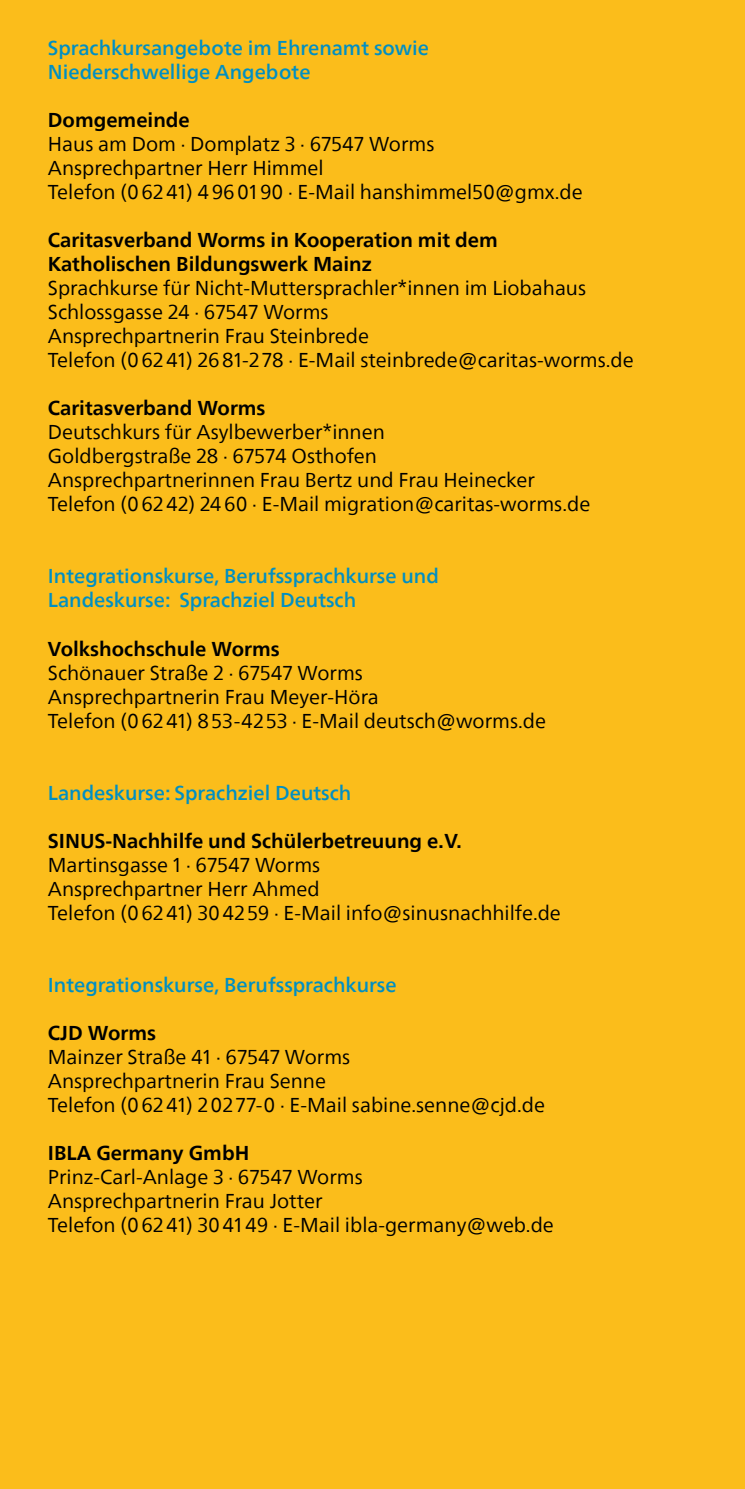
<style>
.page{position:relative;width:745px;height:1489px;background:#fff}
.page>*{position:absolute;margin:0;border:0;box-sizing:border-box;transform-origin:0 0}
.t1{font:20px/24px "Neue Frutiger World";color:#000}
.t2{font:500 20px/24px "Neue Frutiger World";color:#008fc3}
.t3{font:700 20px/24px "Neue Frutiger World";color:#000}
</style>
<div class="page">
<div style="left:0;top:0;width:744px;height:1488px;background:#fbbd1b"></div>
<p class="t2" style="left:48px;top:36px;width:382px">Sprachkursangebote im Ehrenamt sowie<br>Niederschwellige Angebote</p>
<p class="t3" style="left:48px;top:108px;width:143px">Domgemeinde</p>
<p class="t1" style="left:48px;top:132px;width:536px">Haus am Dom · Domplatz 3 · 67547 Worms<br>Ansprechpartner Herr Himmel<br>Telefon (06241) 4960190 · E-Mail hanshimmel50@gmx.de</p>
<p class="t3" style="left:48px;top:228px;width:451px">Caritasverband Worms in Kooperation mit dem<br>Katholischen Bildungswerk Mainz</p>
<p class="t1" style="left:48px;top:276px;width:587px">Sprachkurse für Nicht-Muttersprachler*innen im Liobahaus Schlossgasse 24 · 67547 Worms<br>Ansprechpartnerin Frau Steinbrede<br>Telefon (06241) 2681-278 · E-Mail steinbrede@caritas-worms.de</p>
<p class="t3" style="left:48px;top:396px;width:219px">Caritasverband Worms</p>
<p class="t1" style="left:48px;top:420px;width:543px">Deutschkurs für Asylbewerber*innen<br>Goldbergstraße 28 · 67574 Osthofen<br>Ansprechpartnerinnen Frau Bertz und Frau Heinecker Telefon (06242) 2460 · E-Mail migration@caritas-worms.de</p>
<p class="t2" style="left:48px;top:564px;width:392px">Integrationskurse, Berufssprachkurse und<br>Landeskurse: Sprachziel Deutsch</p>
<p class="t3" style="left:48px;top:636px;width:233px">Volkshochschule Worms</p>
<p class="t1" style="left:48px;top:660px;width:499px">Schönauer Straße 2 · 67547 Worms<br>Ansprechpartnerin Frau Meyer-Höra<br>Telefon (06241) 853-4253 · E-Mail deutsch@worms.de</p>
<p class="t2" style="left:48px;top:780px;width:305px">Landeskurse: Sprachziel Deutsch</p>
<p class="t3" style="left:48px;top:828px;width:415px">SINUS-Nachhilfe und Schülerbetreuung e.V.</p>
<p class="t1" style="left:48px;top:852px;width:514px">Martinsgasse 1 · 67547 Worms<br>Ansprechpartner Herr Ahmed<br>Telefon (06241) 304259 · E-Mail info@sinusnachhilfe.de</p>
<p class="t2" style="left:48px;top:972px;width:350px">Integrationskurse, Berufssprachkurse</p>
<p class="t3" style="left:48px;top:1020px;width:110px">CJD Worms</p>
<p class="t1" style="left:48px;top:1044px;width:498px">Mainzer Straße 41 · 67547 Worms<br>Ansprechpartnerin Frau Senne<br>Telefon (06241) 20277-0 · E-Mail sabine.senne@cjd.de</p>
<p class="t3" style="left:48px;top:1140px;width:203px">IBLA Germany GmbH</p>
<p class="t1" style="left:48px;top:1164px;width:507px">Prinz-Carl-Anlage 3 · 67547 Worms<br>Ansprechpartnerin Frau Jotter<br>Telefon (06241) 304149 · E-Mail ibla-germany@web.de</p>
</div>
